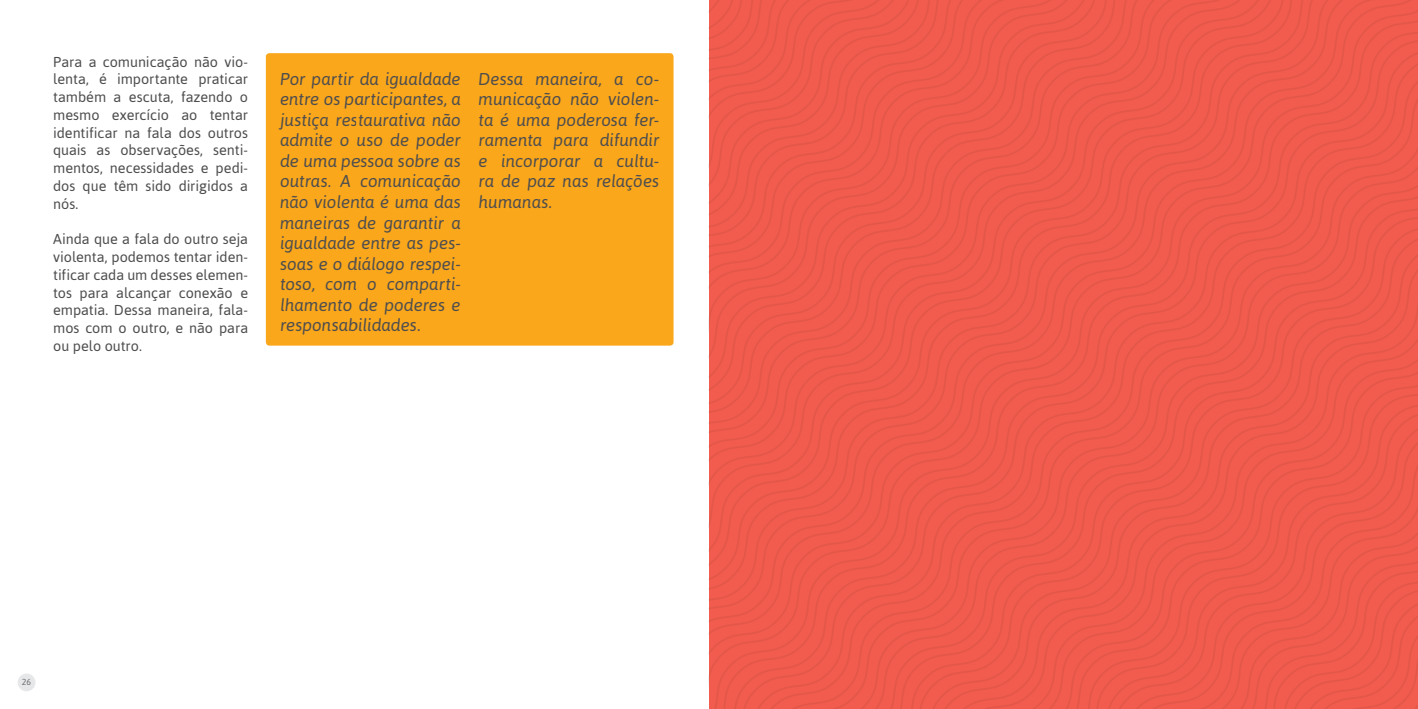
<style>
.page{position:relative;width:1418px;height:709px;background:#fff}
.page>*{position:absolute;margin:0;border:0;box-sizing:border-box;transform-origin:0 0}
.t1{font:italic 17.12px/20.5px "Asap";color:#4d4d4f;text-align:justify}
.t2{font:14.38px/17.8px "Asap";letter-spacing:-.005em;color:#4d4d4f;text-align:justify}
.t3{font:8.75px "Asap";color:#6d6e71}
</style>
<div class="page">
<div style="left:18px;top:673px;width:17px;height:18px;background:#e6e7e8;border-radius:50%"></div>
<div style="left:266px;top:53px;width:407px;height:292px;background:#faa71b;border-radius:4px"></div>
<svg style="left:709px;top:0;width:708px;height:709px;background:#ee5b4d"></svg>
<svg style="left:709px;top:0;width:694px;height:702px;background:#ee5b4d"></svg>
<svg style="left:709px;top:0;width:677px;height:685px;background:#ee5b4d"></svg>
<svg style="left:709px;top:0;width:660px;height:667px;background:#ee5b4d"></svg>
<svg style="left:709px;top:0;width:642px;height:650px;background:#ee5b4d"></svg>
<svg style="left:709px;top:0;width:625px;height:633px;background:#ee5b4d"></svg>
<svg style="left:709px;top:0;width:608px;height:615px;background:#ee5b4d"></svg>
<svg style="left:709px;top:0;width:590px;height:598px;background:#ee5b4d"></svg>
<svg style="left:709px;top:0;width:573px;height:581px;background:#ee5b4d"></svg>
<svg style="left:709px;top:0;width:556px;height:564px;background:#ee5b4d"></svg>
<svg style="left:709px;top:0;width:539px;height:546px;background:#ee5b4d"></svg>
<svg style="left:709px;top:0;width:521px;height:529px;background:#ee5b4d"></svg>
<svg style="left:709px;top:0;width:504px;height:512px;background:#ee5b4d"></svg>
<svg style="left:709px;top:0;width:487px;height:494px;background:#ee5b4d"></svg>
<svg style="left:709px;top:0;width:469px;height:477px;background:#ee5b4d"></svg>
<svg style="left:709px;top:0;width:452px;height:460px;background:#ee5b4d"></svg>
<svg style="left:709px;top:0;width:435px;height:443px;background:#ee5b4d"></svg>
<svg style="left:709px;top:0;width:417px;height:425px;background:#ee5b4d"></svg>
<svg style="left:709px;top:0;width:400px;height:408px;background:#ee5b4d"></svg>
<svg style="left:709px;top:0;width:383px;height:391px;background:#ee5b4d"></svg>
<svg style="left:709px;top:0;width:16px;height:24px"></svg>
<p class="t2" style="left:53px;top:53px;width:196px">Para a comunicação não vio&shy;lenta, é importante praticar também a escuta, fazendo o mesmo exercício ao tentar identificar na fala dos outros quais as observações, senti&shy;mentos, necessidades e pedi&shy;dos que têm sido dirigidos a nós.</p>
<p class="t2" style="left:53px;top:230px;width:196px">Ainda que a fala do outro seja violenta, podemos tentar iden&shy;tificar cada um desses elemen&shy;tos para alcançar conexão e empatia. Dessa maneira, fala&shy;mos com o outro, e não para ou pelo outro.</p>
<p class="t1" style="left:280px;top:68px;width:182px">Por partir da igualdade entre os participantes, a justiça restaurativa não admite o uso de poder de uma pessoa sobre as outras. A comunicação não violenta é uma das maneiras de garantir a igualdade entre as pes&shy;soas e o diálogo respei&shy;toso, com o comparti&shy;lhamento de poderes e responsabilidades.</p>
<p class="t1" style="left:478px;top:68px;width:182px">Dessa maneira, a co&shy;municação não violen&shy;ta é uma poderosa fer&shy;ramenta para difundir e incorporar a cultu&shy;ra de paz nas relações humanas.</p>
<p class="t3" style="left:22px;top:677px;width:11px">26</p>
</div>
